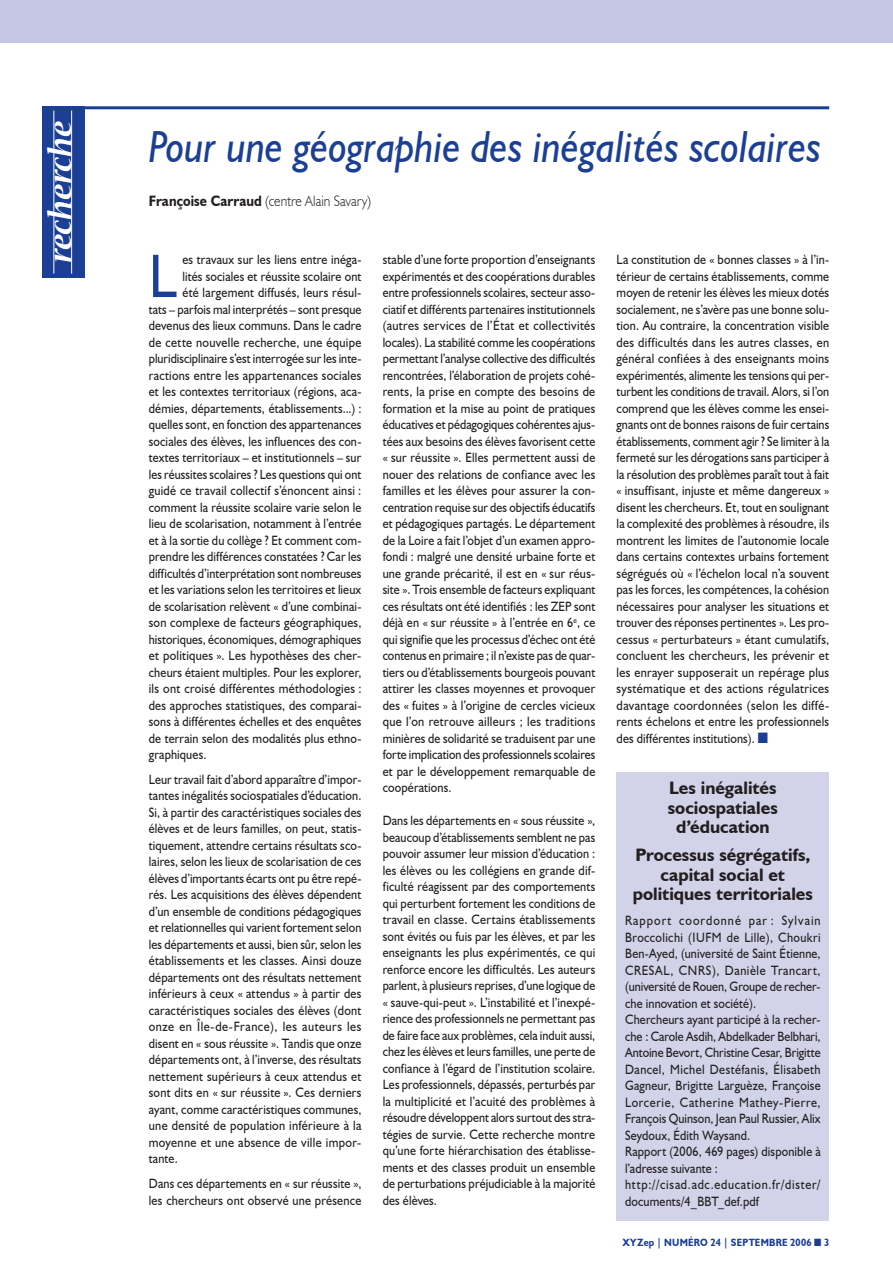
<style>
.page{position:relative;width:893px;height:1263px;background:#fff}
.page>*{position:absolute;margin:0;border:0;box-sizing:border-box;transform-origin:0 0}
.t1{font:61.8px "Humanist 521 BT";color:#1b3f94;scale:.9 1}
.t2{font:italic 45px "Humanist 521 BT";color:#1b3f94;scale:.9 1}
.t3{font:italic 700 36px "Nueva Std";color:#fff}
.t4{font:700 18px/19.5px "Humanist 521 BT";color:#231f20;text-align:center}
.t5{font:300 15px "Humanist 521 BT";letter-spacing:.005em;color:#231f20;scale:.9 1}
.t6{font:13.5px/16.5px "Humanist 521 BT";letter-spacing:.015em;color:#231f20;text-align:justify;scale:.9 1}
.t7{font:13.5px "Humanist 521 BT";letter-spacing:.015em;color:#231f20;scale:.91 1}
.t8{font:13.5px "Humanist 521 BT";letter-spacing:.015em;color:#231f20;scale:.89 1}
.t9{font:700 10.5px "Humanist 521 BT";letter-spacing:.025em;color:#1b3f94;scale:.9 1}
.s1{font-weight:700}
.s2{color:#1b3f94}
</style>
<div class="page">
<div style="left:0;top:0;width:893px;height:43px;background:#c5c6e1"></div>
<div style="left:43px;top:106px;width:42px;height:172px;background:#1b3f94"></div>
<hr style="left:53px;top:111px;width:1px;height:163px;background:#fff">
<hr style="left:71px;top:111px;width:1px;height:163px;background:#fff">
<hr style="left:43px;top:106px;width:786px;height:3px;background:#1b3f94">
<div style="left:617px;top:772px;width:212px;height:448px;background:#d2d3e8"></div>
<h3 class="t3" style="left:44px;top:263px;width:143px;rotate:-90deg">recherche</h3>
<h2 class="t2" style="left:149px;top:119px;width:749px">Pour une géographie des inégalités scolaires</h2>
<p class="t5" style="left:149px;top:192px;width:248px"><span class="s1">Françoise Carraud</span> (centre Alain Savary)</p>
<h1 class="t1" style="left:149px;top:238px;width:33px">L</h1>
<p class="t6" style="left:182px;top:251px;width:200px">es travaux sur les liens entre inéga-</p>
<p class="t6" style="left:182px;top:267px;width:200px">lités sociales et réussite scolaire ont</p>
<p class="t7" style="left:182px;top:284px;width:198px">été largement diffusés, leurs résul-</p>
<p class="t6" style="left:149px;top:300px;width:238px">tats – parfois mal interprétés – sont presque</p>
<p class="t6" style="left:149px;top:317px;width:238px">devenus des lieux communs. Dans le cadre</p>
<p class="t7" style="left:149px;top:334px;width:235px">de cette nouvelle recherche, une équipe</p>
<p class="t8" style="left:149px;top:350px;width:240px">pluridisciplinaire s’est interrogée sur les inte-</p>
<p class="t7" style="left:149px;top:367px;width:235px">ractions entre les appartenances sociales</p>
<p class="t6" style="left:149px;top:383px;width:238px">et les contextes territoriaux (régions, aca-</p>
<p class="t6" style="left:149px;top:399px;width:238px">démies, départements, établissements...) :</p>
<p class="t6" style="left:149px;top:416px;width:238px">quelles sont, en fonction des appartenances</p>
<p class="t6" style="left:149px;top:432px;width:238px">sociales des élèves, les influences des con-</p>
<p class="t6" style="left:149px;top:449px;width:238px">textes territoriaux – et institutionnels – sur</p>
<p class="t6" style="left:149px;top:465px;width:238px">les réussites scolaires ? Les questions qui ont</p>
<p class="t7" style="left:149px;top:482px;width:235px">guidé ce travail collectif s’énoncent ainsi :</p>
<p class="t6" style="left:149px;top:498px;width:238px">comment la réussite scolaire varie selon le</p>
<p class="t6" style="left:149px;top:515px;width:238px">lieu de scolarisation, notamment à l’entrée</p>
<p class="t6" style="left:149px;top:531px;width:238px">et à la sortie du collège ? Et comment com-</p>
<p class="t6" style="left:149px;top:548px;width:238px">prendre les différences constatées ? Car les</p>
<p class="t6" style="left:149px;top:564px;width:238px">difficultés d’interprétation sont nombreuses</p>
<p class="t6" style="left:149px;top:581px;width:238px">et les variations selon les territoires et lieux</p>
<p class="t6" style="left:149px;top:597px;width:238px">de scolarisation relèvent « d’une combinai-</p>
<p class="t6" style="left:149px;top:614px;width:238px">son complexe de facteurs géographiques,</p>
<p class="t6" style="left:149px;top:630px;width:238px">historiques, économiques, démographiques</p>
<p class="t7" style="left:149px;top:647px;width:235px">et politiques ». Les hypothèses des cher-</p>
<p class="t6" style="left:149px;top:663px;width:238px">cheurs étaient multiples. Pour les explorer,</p>
<p class="t7" style="left:149px;top:680px;width:235px">ils ont croisé différentes méthodologies :</p>
<p class="t6" style="left:149px;top:696px;width:238px">des approches statistiques, des comparai-</p>
<p class="t6" style="left:149px;top:713px;width:238px">sons à différentes échelles et des enquêtes</p>
<p class="t6" style="left:149px;top:729px;width:238px">de terrain selon des modalités plus ethno-</p>
<p class="t6" style="left:149px;top:746px;width:66px">graphiques.</p>
<p class="t6" style="left:149px;top:771px;width:238px">Leur travail fait d’abord apparaître d’impor&shy;tantes inégalités sociospatiales d’éducation.<br>Si, à partir des caractéristiques sociales des élèves et de leurs familles, on peut, statis&shy;tiquement, attendre certains résultats sco&shy;laires, selon les lieux de scolarisation de ces élèves d’importants écarts ont pu être repé&shy;rés. Les acquisitions des élèves dépendent d’un ensemble de conditions pédagogiques et relationnelles qui varient fortement selon les départements et aussi, bien sûr, selon les établissements et les classes. Ainsi douze départements ont des résultats nettement inférieurs à ceux « attendus » à partir des caractéristiques sociales des élèves (dont onze en Île-de-France), les auteurs les disent en « sous réussite ». Tandis que onze départements ont, à l’inverse, des résultats nettement supérieurs à ceux attendus et sont dits en « sur réussite ». Ces derniers ayant, comme caractéristiques communes, une densité de population inférieure à la moyenne et une absence de ville impor&shy;tante.</p>
<p class="t6" style="left:149px;top:1175px;width:238px">Dans ces départements en « sur réussite », les chercheurs ont observé une présence</p>
<p class="t6" style="left:383px;top:251px;width:238px">stable d’une forte proportion d’enseignants expérimentés et des coopérations durables entre professionnels scolaires, secteur asso&shy;ciatif et différents partenaires institutionnels (autres services de l’État et collectivités locales). La stabilité comme les coopérations permettant l’analyse collective des difficultés rencontrées, l’élaboration de projets cohé&shy;rents, la prise en compte des besoins de formation et la mise au point de pratiques éducatives et pédagogiques cohérentes ajus&shy;tées aux besoins des élèves favorisent cette « sur réussite ». Elles permettent aussi de nouer des relations de confiance avec les familles et les élèves pour assurer la con&shy;centration requise sur des objectifs éducatifs et pédagogiques partagés. Le département de la Loire a fait l’objet d’un examen appro&shy;fondi : malgré une densité urbaine forte et une grande précarité, il est en « sur réus&shy;site ». Trois ensemble de facteurs expliquant ces résultats ont été identifiés : les ZEP sont déjà en « sur réussite » à l’entrée en 6<sup>e</sup>, ce qui signifie que les processus d’échec ont été contenus en primaire ; il n’existe pas de quar&shy;tiers ou d’établissements bourgeois pouvant attirer les classes moyennes et provoquer des « fuites » à l’origine de cercles vicieux que l’on retrouve ailleurs ; les traditions minières de solidarité se traduisent par une forte implication des professionnels scolaires et par le développement remarquable de coopérations.</p>
<p class="t6" style="left:383px;top:812px;width:238px">Dans les départements en « sous réussite », beaucoup d’établissements semblent ne pas pouvoir assumer leur mission d’éducation : les élèves ou les collégiens en grande dif&shy;ficulté réagissent par des comportements qui perturbent fortement les conditions de travail en classe. Certains établissements sont évités ou fuis par les élèves, et par les enseignants les plus expérimentés, ce qui renforce encore les difficultés. Les auteurs parlent, à plusieurs reprises, d’une logique de « sauve-qui-peut ». L’instabilité et l’inexpé&shy;rience des professionnels ne permettant pas de faire face aux problèmes, cela induit aussi, chez les élèves et leurs familles, une perte de confiance à l’égard de l’institution scolaire.<br>Les professionnels, dépassés, perturbés par la multiplicité et l’acuité des problèmes à résoudre développent alors surtout des stra&shy;tégies de survie. Cette recherche montre qu’une forte hiérarchisation des établisse&shy;ments et des classes produit un ensemble de perturbations préjudiciable à la majorité des élèves.</p>
<p class="t6" style="left:617px;top:251px;width:238px">La constitution de « bonnes classes » à l’in&shy;térieur de certains établissements, comme moyen de retenir les élèves les mieux dotés socialement, ne s’avère pas une bonne solu&shy;tion. Au contraire, la concentration visible des difficultés dans les autres classes, en général confiées à des enseignants moins expérimentés, alimente les tensions qui per&shy;turbent les conditions de travail. Alors, si l’on comprend que les élèves comme les ensei&shy;gnants ont de bonnes raisons de fuir certains établissements, comment agir ? Se limiter à la fermeté sur les dérogations sans participer à la résolution des problèmes paraît tout à fait « insuffisant, injuste et même dangereux » disent les chercheurs. Et, tout en soulignant la complexité des problèmes à résoudre, ils montrent les limites de l’autonomie locale dans certains contextes urbains fortement ségrégués où « l’échelon local n’a souvent pas les forces, les compétences, la cohésion nécessaires pour analyser les situations et trouver des réponses pertinentes ». Les pro&shy;cessus « perturbateurs » étant cumulatifs, concluent les chercheurs, les prévenir et les enrayer supposerait un repérage plus systématique et des actions régulatrices davantage coordonnées (selon les diffé&shy;rents échelons et entre les professionnels des différentes institutions). <span class="s2">■</span></p>
<h3 class="t4" style="left:668px;top:778px;width:111px">Les inégalités sociospatiales d’éducation</h3>
<h3 class="t4" style="left:633px;top:845px;width:182px">Processus ségrégatifs, capital social et politiques territoriales</h3>
<p class="t6" style="left:625px;top:912px;width:219px;text-align:left">Rapport coordonné par : Sylvain Broccolichi (IUFM de Lille), Choukri Ben-Ayed, (université de Saint Étienne, CRESAL, CNRS), Danièle Trancart, (université de Rouen, Groupe de recher&shy;che innovation et société).<br>Chercheurs ayant participé à la recher&shy;che : Carole Asdih, Abdelkader Belbhari, Antoine Bevort, Christine Cesar, Brigitte Dancel, Michel Destéfanis, Élisabeth Gagneur, Brigitte Larguèze, Françoise Lorcerie, Catherine Mathey-Pierre, François Quinson, Jean Paul Russier, Alix Seydoux, Édith Waysand.<br>Rapport (2006, 469 pages) disponible à l’adresse suivante : http://cisad.adc.education.fr/dister/ documents/4_BBT_def.pdf</p>
<p class="t9" style="left:622px;top:1236px;width:231px">XYZep | NUMÉRO 24 | SEPTEMBRE 2006 ■ 3</p>
</div>
